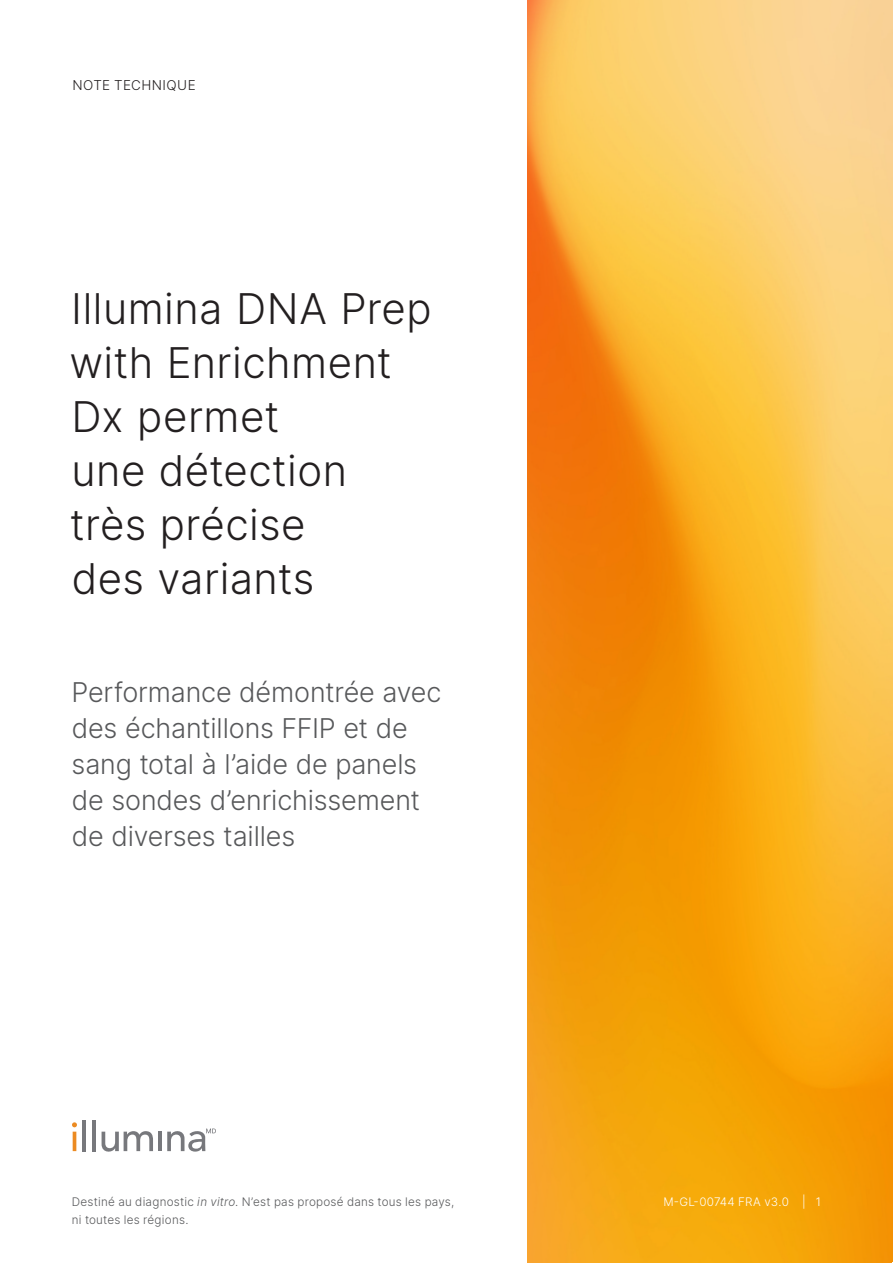
<style>
.page{position:relative;width:893px;height:1263px;background:#fff}
.page>*{position:absolute;margin:0;border:0;box-sizing:border-box;transform-origin:0 0}
.Title{font:300 42px/54px "Inter";letter-spacing:.01em;color:#231f20}
.Subtitle{font:300 27px/36px "Inter";letter-spacing:-.005em;color:#57585a}
.zz_Document_Type___Segment{font:300 13.5px "Inter";letter-spacing:.03em;color:#231f20}
.zz_For_Research_Only{font:300 11.7px "Inter";letter-spacing:.02em;color:#57585a}
.zz_Pub_Number{font:300 11.7px "Inter";letter-spacing:.025em;color:#fff}
.s1{font-style:italic}
</style>
<div class="page">
<img style="left:527px;top:0;width:366px;height:1263px">
<hr style="left:73px;top:1132px;width:3px;height:19px;background:#ec8b22">
<hr style="left:83px;top:1120px;width:3px;height:31px;background:#77787c">
<hr style="left:93px;top:1120px;width:3px;height:31px;background:#77787c">
<svg style="left:102px;top:1131px;width:51px;height:20px"></svg>
<hr style="left:158px;top:1132px;width:4px;height:19px;background:#77787c">
<svg style="left:72px;top:1122px;width:5px;height:5px"></svg>
<svg style="left:167px;top:1128px;width:49px;height:23px"></svg>
<p class="zz_Document_Type___Segment" style="left:73px;top:76px;width:125px">NOTE TECHNIQUE</p>
<p class="Title" style="left:69px;top:281px;width:364px">Illumina DNA Prep with Enrichment<br>Dx permet<br>une détection très précise<br>des variants</p>
<p class="Subtitle" style="left:72px;top:674px;width:371px">Performance démontrée avec des échantillons FFIP et de sang total à l’aide de panels de sondes d’enrichissement de diverses tailles</p>
<p class="zz_For_Research_Only" style="left:72px;top:1193px;width:384px">Destiné au diagnostic <span class="s1">in vitro</span>. N’est pas proposé dans tous les pays,</p>
<p class="zz_Pub_Number" style="left:663px;top:1193px;width:127px">M-GL-00744 FRA v3.0</p>
<p class="zz_For_Research_Only" style="left:72px;top:1211px;width:118px">ni toutes les régions.</p>
<p class="zz_Pub_Number" style="left:802px;top:1193px;width:20px">| 1</p>
</div>
